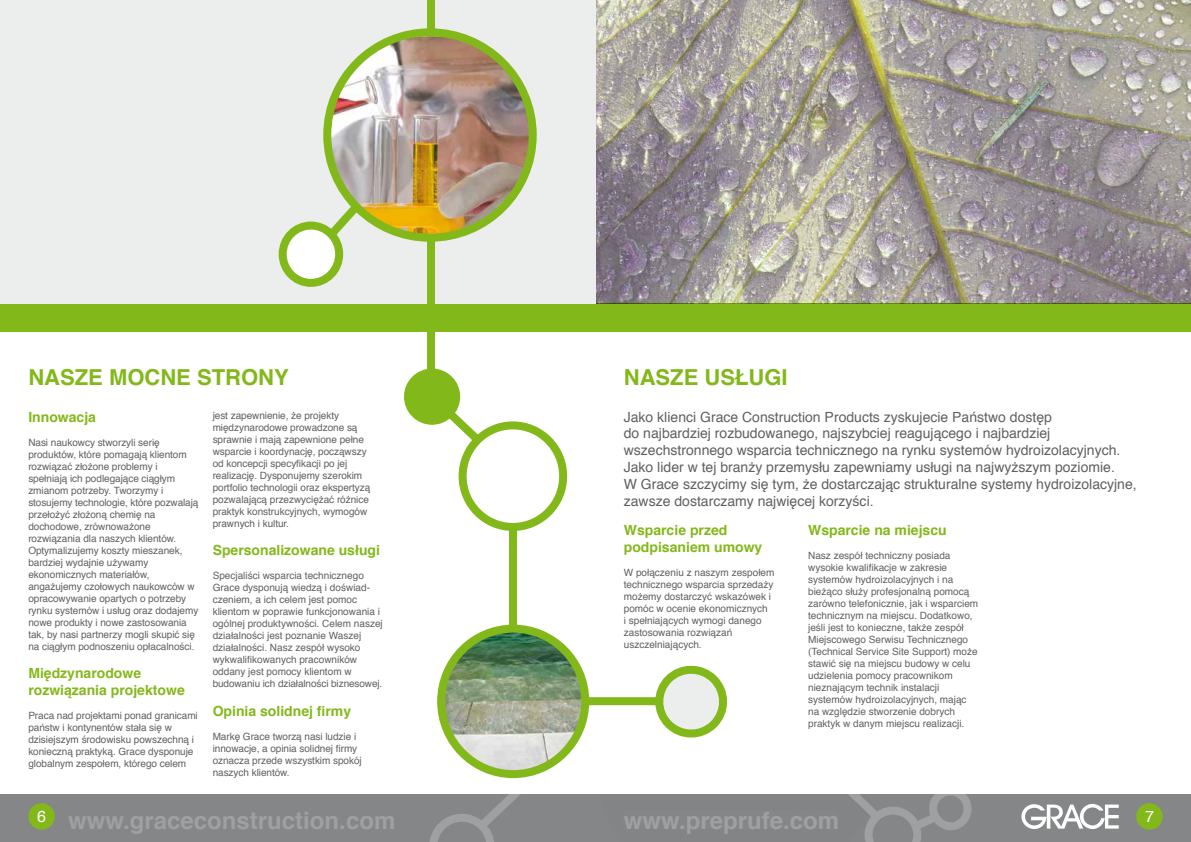
<style>
.page{position:relative;width:1191px;height:842px;background:#fff}
.page>*{position:absolute;margin:0;border:0;box-sizing:border-box;transform-origin:0 0}
.t1{font:700 24px "Helvetica";color:#9fa0a2}
.t2{font:700 22px "Helvetica";color:#83b81a}
.t3{font:16px "Helvetica";color:#fff}
.t4{font:14px/16.8px "Helvetica";color:#5f6062}
.t5{font:700 14px/16.8px "Helvetica";color:#83b81a}
.t6{font:10px/12px "Helvetica";letter-spacing:-.005em;color:#5f6062}
</style>
<div class="page">
<div style="left:0;top:794px;width:1191px;height:48px;background:#848687"></div>
<svg style="left:430px;top:794px;width:90px;height:48px"></svg>
<div style="left:0;top:303px;width:1191px;height:29px;background:#83b81a"></div>
<div style="left:28px;top:803px;width:27px;height:27px;background:#83b81a;border-radius:50%"></div>
<div style="left:1136px;top:803px;width:26px;height:27px;background:#83b81a;border-radius:50%"></div>
<img style="left:595px;top:0;width:596px;height:303px">
<div style="left:0;top:0;width:595px;height:303px;background:#eceded"></div>
<div style="left:408px;top:373px;width:48px;height:48px;background:#83b81a;border-radius:50%"></div>
<div style="left:404px;top:369px;width:56px;height:56px;border:8px solid #83b81a;border-radius:50%"></div>
<svg style="left:282px;top:221px;width:62px;height:66px"></svg>
<div style="left:283px;top:226px;width:56px;height:57px;background:#fff;border-radius:50%"></div>
<div style="left:279px;top:222px;width:64px;height:65px;border:8px solid #83b81a;border-radius:50%"></div>
<svg style="left:438px;top:402px;width:52px;height:51px"></svg>
<div style="left:462px;top:425px;width:101px;height:102px;background:#fff;border-radius:50%"></div>
<div style="left:458px;top:421px;width:109px;height:110px;border:8px solid #83b81a;border-radius:50%"></div>
<div style="left:427px;top:0;width:8px;height:389px;background:#83b81a"></div>
<img style="left:327px;top:37px;width:203px;height:197px">
<div style="left:323px;top:28px;width:214px;height:214px;border:8px solid #83b81a;border-radius:50%"></div>
<div style="left:509px;top:529px;width:8px;height:148px;background:#83b81a"></div>
<svg style="left:645px;top:665px;width:81px;height:73px"></svg>
<img style="left:441px;top:629px;width:144px;height:145px">
<div style="left:437px;top:625px;width:152px;height:153px;border:8px solid #83b81a;border-radius:50%"></div>
<div style="left:586px;top:697px;width:71px;height:8px;background:#83b81a"></div>
<svg style="left:848px;top:794px;width:121px;height:48px"></svg>
<svg style="left:1021px;top:804px;width:97px;height:25px"></svg>
<p class="t2" style="left:28px;top:360px;width:262px">NASZE MOCNE STRONY</p>
<p class="t5" style="left:28px;top:408px;width:69px">Innowacja</p>
<p class="t6" style="left:28px;top:436px;width:172px">Nasi naukowcy stworzyli serię produktów, które pomagają klientom rozwiązać złożone problemy i spełniają ich podlegające ciągłym zmianom potrzeby. Tworzymy i stosujemy technologie, które pozwalają przełożyć złożoną chemię na dochodowe, zrównoważone rozwiązania dla naszych klientów.<br>Optymalizujemy koszty mieszanek, bardziej wydajnie używamy ekonomicznych materiałów, angażujemy czołowych naukowców w opracowywanie opartych o potrzeby rynku systemów i usług oraz dodajemy nowe produkty i nowe zastosowania tak, by nasi partnerzy mogli skupić się na ciągłym podnoszeniu opłacalności.</p>
<p class="t5" style="left:28px;top:665px;width:158px">Międzynarodowe rozwiązania projektowe</p>
<p class="t6" style="left:28px;top:710px;width:171px">Praca nad projektami ponad granicami państw i kontynentów stała się w dzisiejszym środowisku powszechną i konieczną praktyką. Grace dysponuje globalnym zespołem, którego celem</p>
<p class="t6" style="left:213px;top:409px;width:159px">jest zapewnienie, że projekty międzynarodowe prowadzone są sprawnie i mają zapewnione pełne wsparcie i koordynację, począwszy od koncepcji specyfikacji po jej realizację. Dysponujemy szerokim portfolio technologii oraz ekspertyzą pozwalającą przezwyciężać różnice praktyk konstrukcyjnych, wymogów prawnych i kultur.</p>
<p class="t5" style="left:213px;top:542px;width:169px">Spersonalizowane usługi</p>
<p class="t6" style="left:213px;top:570px;width:172px">Specjaliści wsparcia technicznego Grace dysponują wiedzą i doświad&shy;czeniem, a ich celem jest pomoc klientom w poprawie funkcjonowania i ogólnej produktywności. Celem naszej działalności jest poznanie Waszej działalności. Nasz zespół wysoko wykwalifikowanych pracowników oddany jest pomocy klientom w budowaniu ich działalności biznesowej.</p>
<p class="t5" style="left:213px;top:703px;width:140px">Opinia solidnej firmy</p>
<p class="t6" style="left:213px;top:731px;width:151px">Markę Grace tworzą nasi ludzie i innowacje, a opinia solidnej firmy oznacza przede wszystkim spokój naszych klientów.</p>
<p class="t2" style="left:624px;top:360px;width:165px">NASZE USŁUGI</p>
<p class="t4" style="left:624px;top:409px;width:514px">Jako klienci Grace Construction Products zyskujecie Państwo dostęp<br>do najbardziej rozbudowanego, najszybciej reagującego i najbardziej wszechstronnego wsparcia technicznego na rynku systemów hydroizolacyjnych.<br>Jako lider w tej branży przemysłu zapewniamy usługi na najwyższym poziomie.<br>W Grace szczycimy się tym, że dostarczając strukturalne systemy hydroizolacyjne, zawsze dostarczamy najwięcej korzyści.</p>
<p class="t5" style="left:624px;top:522px;width:140px">Wsparcie przed podpisaniem umowy</p>
<p class="t6" style="left:624px;top:567px;width:152px">W połączeniu z naszym zespołem technicznego wsparcia sprzedaży możemy dostarczyć wskazówek i pomóc w ocenie ekonomicznych<br>i spełniających wymogi danego zastosowania rozwiązań uszczelniających.</p>
<p class="t5" style="left:808px;top:522px;width:140px">Wsparcie na miejscu</p>
<p class="t6" style="left:808px;top:550px;width:172px">Nasz zespół techniczny posiada wysokie kwalifikacje w zakresie systemów hydroizolacyjnych i na bieżąco służy profesjonalną pomocą zarówno telefonicznie, jak i wsparciem technicznym na miejscu. Dodatkowo, jeśli jest to konieczne, także zespół Miejscowego Serwisu Technicznego (Technical Service Site Support) może stawić się na miejscu budowy w celu udzielenia pomocy pracownikom nieznającym technik instalacji systemów hydroizolacyjnych, mając na względzie stworzenie dobrych praktyk w danym miejscu realizacji.</p>
<p class="t3" style="left:37px;top:804px;width:10px">6</p>
<p class="t1" style="left:624px;top:801px;width:217px">www.preprufe.com</p>
<p class="t3" style="left:1145px;top:804px;width:10px">7</p>
<h1 class="t1" style="left:68px;top:801px;width:329px">www.graceconstruction.com</h1>
</div>
